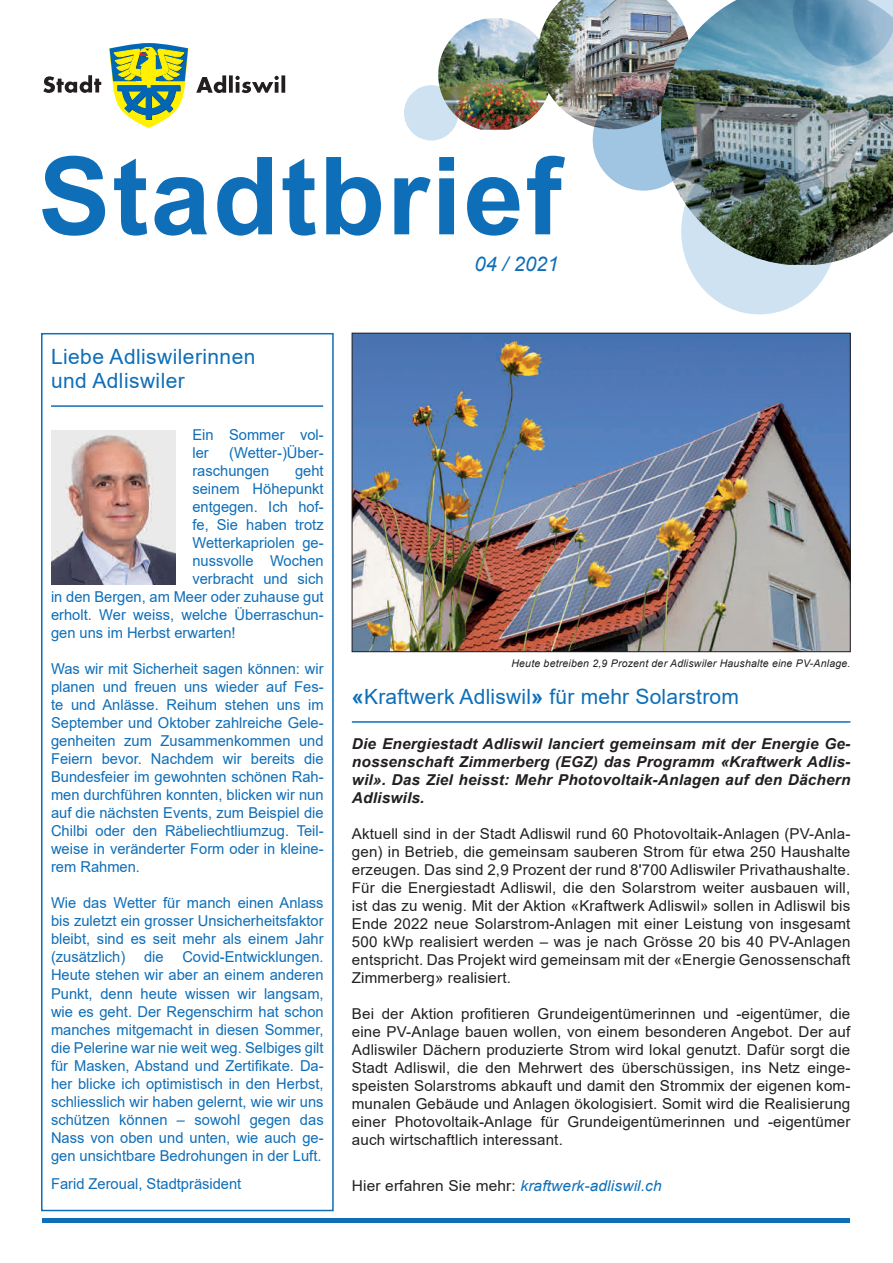
<style>
.page{position:relative;width:893px;height:1263px;background:#fff}
.page>*{position:absolute;margin:0;border:0;box-sizing:border-box;transform-origin:0 0}
.Titel_Titelblatt{font:700 108px "Arial";letter-spacing:.02em;color:#0e6eb8}
.Absatzformat_2{font:21px "Arial";letter-spacing:.01em;color:#0e6eb8}
.Titel_Vorwort{font:21px/24px "Arial";letter-spacing:.02em;color:#0e6eb8}
.Datum_Titelseite{font:italic 20.25px "Arial";color:#0e6eb8}
.Lauftext_richtig{font:15px/18px "Arial";color:#0e6eb8}
.Lauftext_richtig-2{font:15px/18px "Arial";letter-spacing:.01em;color:#231f20;text-align:justify}
.Lauftext_richtig-3{font:italic 700 15px/18px "Arial";letter-spacing:.01em;color:#231f20;text-align:justify}
.Lauftext_richtig-4{font:italic 15px "Arial";letter-spacing:.01em;color:#0e6eb8}
.Lauftext_richtig-5{font:italic 10.5px "Arial";letter-spacing:.02em;color:#231f20}
.s1{font-weight:700}
.s2{font-style:normal;color:#231f20}
</style>
<div class="page">
<img style="left:438px;top:18px;width:100px;height:112px">
<svg style="left:43px;top:75px;width:58px;height:18px"></svg>
<svg style="left:196px;top:75px;width:89px;height:18px"></svg>
<svg style="left:109px;top:43px;width:79px;height:85px"></svg>
<hr style="left:352px;top:721px;width:498px;height:2px;background:#0e6eb8">
<div style="left:43px;top:1218px;width:807px;height:5px;background:#0e6eb8"></div>
<svg style="left:41px;top:333px;width:293px;height:879px"></svg>
<hr style="left:51px;top:405px;width:272px;height:2px;background:#0e6eb8">
<img style="left:51px;top:430px;width:124px;height:155px">
<img style="left:538px;top:0;width:123px;height:127px">
<img style="left:661px;top:0;width:232px;height:265px">
<svg style="left:404px;top:85px;width:55px;height:56px;background:#c5d6e1"></svg>
<svg style="left:793px;top:0;width:100px;height:66px;background:#73a1be"></svg>
<svg style="left:593px;top:88px;width:101px;height:103px;background:#7793a5"></svg>
<img style="left:354px;top:335px;width:494px;height:315px">
<div style="left:352px;top:333px;width:498px;height:319px;border:1px solid #231f20"></div>
<img style="left:681px;top:148px;width:156px;height:166px;border-radius:50%">
<p class="Titel_Titelblatt" style="left:38px;top:120px;width:525px">Stadtbrief</p>
<p class="Datum_Titelseite" style="left:474px;top:250px;width:86px">04 / 2021</p>
<p class="Titel_Vorwort" style="left:51px;top:345px;width:206px">Liebe Adliswilerinnen und Adliswiler</p>
<p class="Lauftext_richtig" style="left:192px;top:426px;width:133px">Ein Sommer vol&shy;ler</p>
<p class="Lauftext_richtig" style="left:192px;top:444px;width:133px;text-indent:37px">(Wetter-)Über&shy;raschungen</p>
<p class="Lauftext_richtig" style="left:295px;top:462px;width:30px">geht</p>
<p class="Lauftext_richtig" style="left:192px;top:480px;width:133px">seinem Höhepunkt</p>
<p class="Lauftext_richtig" style="left:192px;top:498px;width:133px">entgegen. Ich hof-</p>
<p class="Lauftext_richtig" style="left:192px;top:516px;width:133px">fe, Sie haben trotz</p>
<p class="Lauftext_richtig" style="left:192px;top:534px;width:133px">Wetterkapriolen ge-</p>
<p class="Lauftext_richtig" style="left:192px;top:552px;width:133px">nussvolle Wochen</p>
<p class="Lauftext_richtig" style="left:192px;top:570px;width:133px">verbracht und sich</p>
<p class="Lauftext_richtig" style="left:51px;top:588px;width:274px">in den Bergen, am Meer oder zuhause gut</p>
<p class="Lauftext_richtig" style="left:51px;top:606px;width:274px">erholt. Wer weiss, welche Überraschun-</p>
<p class="Lauftext_richtig" style="left:51px;top:624px;width:186px">gen uns im Herbst erwarten!</p>
<p class="Lauftext_richtig" style="left:51px;top:660px;width:274px;text-align:justify">Was wir mit Sicherheit sagen können: wir planen und freuen uns wieder auf Fes&shy;te und Anlässe. Reihum stehen uns im September und Oktober zahlreiche Gele&shy;genheiten zum Zusammenkommen und Feiern bevor. Nachdem wir bereits die Bundesfeier im gewohnten schönen Rah&shy;men durchführen konnten, blicken wir nun auf die nächsten Events, zum Beispiel die Chilbi oder den Räbeliechtliumzug. Teil&shy;weise in veränderter Form oder in kleine&shy;rem Rahmen.</p>
<p class="Lauftext_richtig" style="left:51px;top:894px;width:274px;text-align:justify">Wie das Wetter für manch einen Anlass bis zuletzt ein grosser Unsicherheitsfaktor bleibt, sind es seit mehr als einem Jahr (zusätzlich) die Covid-Entwicklungen.<br>Heute stehen wir aber an einem anderen Punkt, denn heute wissen wir langsam, wie es geht. Der Regenschirm hat schon manches mitgemacht in diesen Sommer, die Pelerine war nie weit weg. Selbiges gilt für Masken, Abstand und Zertifikate. Da&shy;her blicke ich optimistisch in den Herbst, schliesslich wir haben gelernt, wie wir uns schützen können – sowohl gegen das Nass von oben und unten, wie auch ge&shy;gen unsichtbare Bedrohungen in der Luft.</p>
<p class="Lauftext_richtig" style="left:51px;top:1175px;width:192px">Farid Zeroual, Stadtpräsident</p>
<p class="Lauftext_richtig-5" style="left:511px;top:656px;width:340px">Heute betreiben 2,9 Prozent der Adliswiler Haushalte eine PV-Anlage.</p>
<p class="Absatzformat_2" style="left:352px;top:682px;width:389px"><span class="s1">«</span>Kraftwerk Adliswil<span class="s1">»</span> für mehr Solarstrom</p>
<p class="Lauftext_richtig-3" style="left:352px;top:735px;width:500px">Die Energiestadt Adliswil lanciert gemeinsam mit der Energie Ge&shy;nossenschaft Zimmerberg (EGZ) das Programm «Kraftwerk Adlis&shy;wil». Das Ziel heisst: Mehr Photovoltaik-Anlagen auf den Dächern Adliswils.</p>
<p class="Lauftext_richtig-2" style="left:352px;top:824px;width:500px">Aktuell sind in der Stadt Adliswil rund 60 Photovoltaik-Anlagen (PV-Anla&shy;gen) in Betrieb, die gemeinsam sauberen Strom für etwa 250 Haushalte erzeugen. Das sind 2,9 Prozent der rund 8'700 Adliswiler Privathaushalte.<br>Für die Energiestadt Adliswil, die den Solarstrom weiter ausbauen will, ist das zu wenig. Mit der Aktion «Kraftwerk Adliswil» sollen in Adliswil bis Ende 2022 neue Solarstrom-Anlagen mit einer Leistung von insgesamt 500 kWp realisiert werden – was je nach Grösse 20 bis 40 PV-Anlagen entspricht. Das Projekt wird gemeinsam mit der «Energie Genossenschaft Zimmerberg» realisiert.</p>
<p class="Lauftext_richtig-2" style="left:352px;top:1004px;width:500px">Bei der Aktion profitieren Grundeigentümerinnen und -eigentümer, die eine PV-Anlage bauen wollen, von einem besonderen Angebot. Der auf Adliswiler Dächern produzierte Strom wird lokal genutzt. Dafür sorgt die Stadt Adliswil, die den Mehrwert des überschüssigen, ins Netz einge&shy;speisten Solarstroms abkauft und damit den Strommix der eigenen kom&shy;munalen Gebäude und Anlagen ökologisiert. Somit wird die Realisierung einer Photovoltaik-Anlage für Grundeigentümerinnen und -eigentümer auch wirtschaftlich interessant.</p>
<p class="Lauftext_richtig-4" style="left:352px;top:1176px;width:311px"><span class="s2">Hier erfahren Sie mehr:</span> kraftwerk-adliswil.ch</p>
</div>
